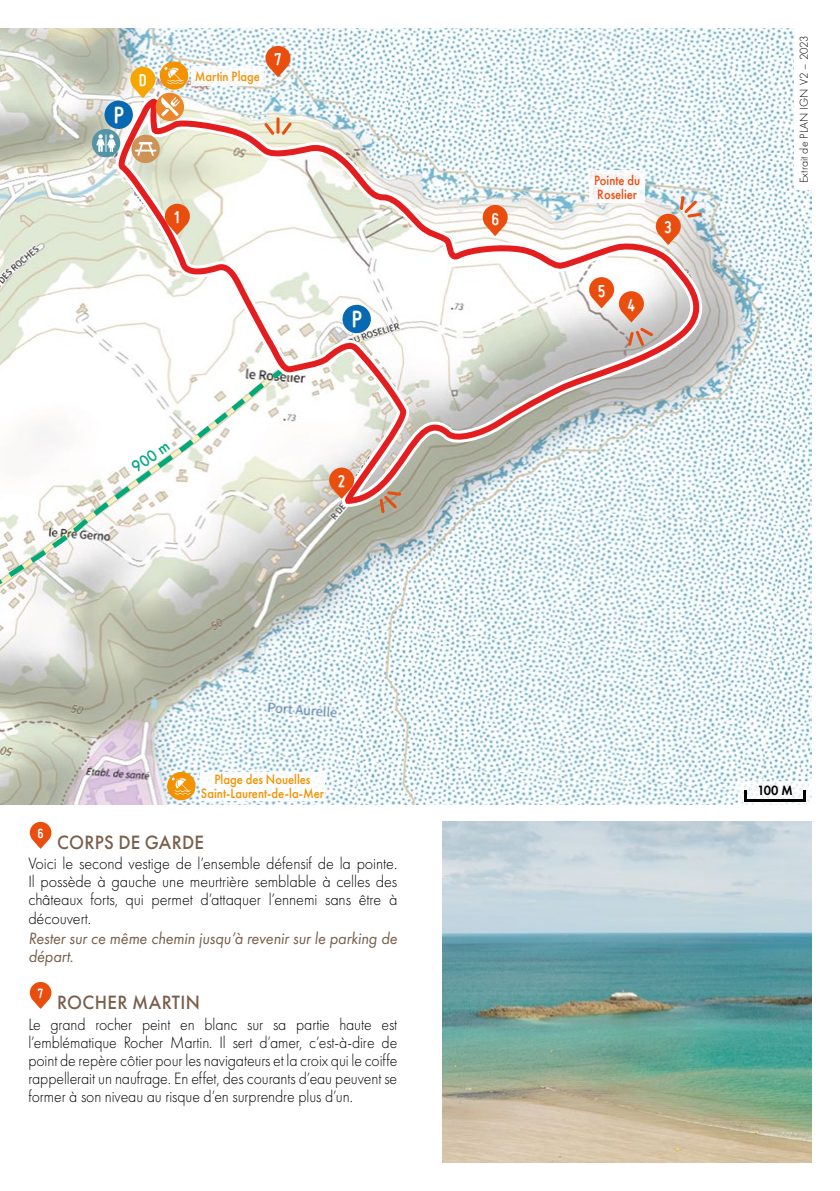
<style>
.page{position:relative;width:840px;height:1191px;background:#fff}
.page>*{position:absolute;margin:0;border:0;box-sizing:border-box;transform-origin:0 0}
.t1{font:700 25px "Miso";color:#fff}
.t2{font:500 20px "Futura PT";letter-spacing:.015em;color:#785f4b;scale:.95 1}
.t3{font:700 18.4px "Miso";color:#fff}
.t4{font:300 17px/18px "Futura PT";letter-spacing:-.005em;color:#000;text-align:justify;scale:.93 1}
.t5{font:300 17px/18px "Futura PT";letter-spacing:-.005em;color:#000;text-align:justify;scale:.95 1}
.t6{font:italic 17px/18px "Futura PT";letter-spacing:-.005em;color:#785f4b;scale:.95 1}
.t7{font:500 17px "Futura PT";color:#00a97a;scale:.95 1}
.t8{font:700 14.4px "Miso";color:#fff}
.t9{font:500 14px/14px "Futura PT";color:#f39200;text-align:center;scale:.9 1}
.t10{font:500 14px/14px "Futura PT";color:#e94e0f;scale:.9 1}
.t11{font:600 14px "Futura PT";color:#000;scale:.92 1}
.t12{font:300 11.8px "Futura PT";letter-spacing:.01em;color:#000}
</style>
<div class="page">
<svg style="left:30px;top:822px;width:21px;height:26px"></svg>
<svg style="left:30px;top:982px;width:21px;height:26px"></svg>
<img style="left:0;top:28px;width:811px;height:776px">
<svg style="left:0;top:366px;width:286px;height:285px"></svg>
<img style="left:442px;top:822px;width:369px;height:340px">
<svg style="left:99px;top:88px;width:615px;height:426px"></svg>
<svg style="left:107px;top:96px;width:607px;height:411px"></svg>
<div style="left:104px;top:101px;width:29px;height:28px;background:#0769b1;border-radius:50%"></div>
<div style="left:342px;top:305px;width:28px;height:28px;background:#0769b1;border-radius:50%"></div>
<svg style="left:130px;top:67px;width:25px;height:31px"></svg>
<div style="left:92px;top:129px;width:28px;height:28px;background:#5394a7;border-radius:50%"></div>
<svg style="left:96px;top:134px;width:20px;height:18px"></svg>
<div style="left:131px;top:135px;width:29px;height:28px;background:#ce9256;border-radius:50%"></div>
<svg style="left:135px;top:142px;width:21px;height:14px"></svg>
<svg style="left:165px;top:204px;width:25px;height:31px"></svg>
<svg style="left:329px;top:467px;width:25px;height:31px"></svg>
<svg style="left:482px;top:205px;width:25px;height:31px"></svg>
<svg style="left:265px;top:46px;width:25px;height:31px"></svg>
<svg style="left:588px;top:277px;width:55px;height:45px"></svg>
<div style="left:156px;top:93px;width:28px;height:28px;background:#eb872a;border-radius:50%"></div>
<svg style="left:161px;top:97px;width:19px;height:19px"></svg>
<svg style="left:88px;top:434px;width:95px;height:87px"></svg>
<div style="left:794px;top:28px;width:17px;height:162px;background:#fff"></div>
<svg style="left:379px;top:491px;width:22px;height:22px"></svg>
<svg style="left:655px;top:196px;width:46px;height:49px;background:#dcb4a2"></svg>
<svg style="left:627px;top:328px;width:25px;height:18px"></svg>
<svg style="left:264px;top:117px;width:27px;height:18px"></svg>
<svg style="left:738px;top:781px;width:73px;height:23px"></svg>
<svg style="left:744px;top:790px;width:2px;height:9px"></svg>
<hr style="left:744px;top:799px;width:61px;height:2px;background:#000">
<svg style="left:803px;top:790px;width:2px;height:9px"></svg>
<div style="left:191px;top:66px;width:73px;height:19px;background:#fff"></div>
<div style="left:160px;top:61px;width:28px;height:29px;background:#f39200;border-radius:50%"></div>
<svg style="left:164px;top:67px;width:19px;height:17px"></svg>
<div style="left:200px;top:772px;width:125px;height:28px;background:#fff"></div>
<div style="left:167px;top:772px;width:28px;height:28px;background:#f39200;border-radius:50%"></div>
<svg style="left:172px;top:777px;width:19px;height:17px"></svg>
<div style="left:589px;top:170px;width:55px;height:32px;background:#fff"></div>
<h1 class="t1" style="left:114px;top:100px;width:11px">P</h1>
<p class="t3" style="left:139px;top:70px;width:9px">D</p>
<p class="t9" style="left:195px;top:69px;width:74px">Martin Plage</p>
<p class="t3" style="left:274px;top:49px;width:9px">7</p>
<p class="t3" style="left:173px;top:207px;width:9px">1</p>
<p class="t7" style="left:127px;top:461px;width:46px;rotate:-36deg">900 m</p>
<h1 class="t1" style="left:351px;top:304px;width:11px">P</h1>
<p class="t3" style="left:337px;top:471px;width:9px">2</p>
<p class="t3" style="left:491px;top:208px;width:9px">6</p>
<p class="t10" style="left:593px;top:173px;width:53px">Pointe du<br>Roselier</p>
<p class="t3" style="left:597px;top:280px;width:9px">5</p>
<p class="t3" style="left:627px;top:294px;width:9px">4</p>
<p class="t3" style="left:664px;top:217px;width:9px">3</p>
<p class="t12" style="left:796px;top:183px;width:150px;rotate:-90deg">Extrait de PLAN IGN V2 – 2023</p>
<p class="t9" style="left:201px;top:772px;width:138px">Plage des Nouelles<br>Saint-Laurent-de-la-Mer</p>
<p class="t8" style="left:38px;top:825px;width:7px">6</p>
<p class="t2" style="left:57px;top:830px;width:156px">CORPS DE GARDE</p>
<p class="t5" style="left:28px;top:855px;width:389px">Voici le second vestige de l’ensemble défensif de la pointe.<br>Il possède à gauche une meurtrière semblable à celles des châteaux forts, qui permet d’attaquer l’ennemi sans être à découvert.</p>
<p class="t6" style="left:28px;top:929px;width:389px">Rester sur ce même chemin jusqu’à revenir sur le parking de départ.</p>
<p class="t8" style="left:38px;top:985px;width:7px">7</p>
<p class="t2" style="left:57px;top:990px;width:152px">ROCHER MARTIN</p>
<p class="t4" style="left:28px;top:1015px;width:398px">Le grand rocher peint en blanc sur sa partie haute est l’emblématique Rocher Martin. Il sert d’amer, c’est-à-dire de point de repère côtier pour les navigateurs et la croix qui le coiffe rappellerait un naufrage. En effet, des courants d’eau peuvent se former à son niveau au risque d’en surprendre plus d’un.</p>
<p class="t11" style="left:757px;top:782px;width:40px">100 M</p>
</div>
